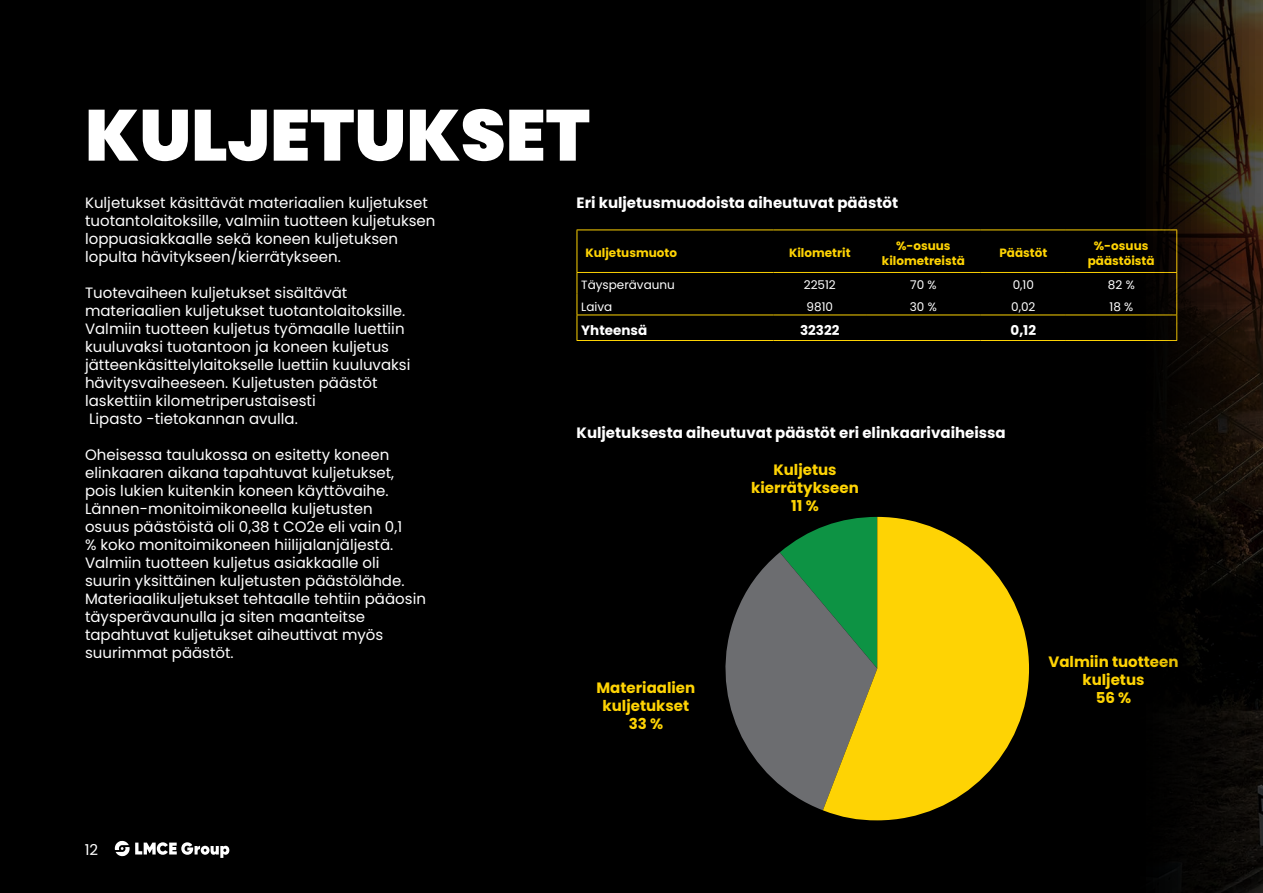
<style>
.page{position:relative;width:1263px;height:893px;background:#fff}
.page>*{position:absolute;margin:0;border:0;box-sizing:border-box;transform-origin:0 0}
.t1{font:900 72px "Poppins";color:#fff}
.t2{font:15px/18px "Poppins";color:#fff}
.t3{font:700 15px "Poppins";color:#fff}
.t4{font:700 15px/18px "Poppins";color:#fed304;text-align:center}
.t5{font:700 13.5px "Poppins";color:#fff}
.t6{font:700 12px/14.4px "Poppins";color:#fed304;text-align:center}
.t7{font:12px "Poppins";color:#fff}
</style>
<div class="page">
<div style="left:0;top:0;width:1094px;height:893px;background:#000"></div>
<hr style="left:577px;top:315px;width:197px;height:1px;background:#fed304">
<svg style="left:577px;top:273px;width:1px;height:67px"></svg>
<hr style="left:774px;top:315px;width:92px;height:1px;background:#fed304">
<hr style="left:866px;top:315px;width:115px;height:1px;background:#fed304">
<hr style="left:981px;top:315px;width:85px;height:1px;background:#fed304">
<hr style="left:1066px;top:315px;width:111px;height:1px;background:#fed304">
<hr style="left:577px;top:340px;width:197px;height:1px;background:#fed304">
<hr style="left:774px;top:340px;width:92px;height:1px;background:#fed304">
<hr style="left:866px;top:340px;width:115px;height:1px;background:#fed304">
<hr style="left:981px;top:340px;width:85px;height:1px;background:#fed304">
<hr style="left:1066px;top:340px;width:111px;height:1px;background:#fed304">
<hr style="left:577px;top:230px;width:197px;height:1px;background:#fed304">
<hr style="left:577px;top:230px;width:1px;height:42px;background:#fed304">
<hr style="left:774px;top:230px;width:92px;height:1px;background:#fed304">
<hr style="left:866px;top:230px;width:115px;height:1px;background:#fed304">
<hr style="left:981px;top:230px;width:85px;height:1px;background:#fed304">
<hr style="left:1066px;top:230px;width:111px;height:1px;background:#fed304">
<hr style="left:577px;top:272px;width:197px;height:1px;background:#fed304">
<hr style="left:774px;top:272px;width:92px;height:1px;background:#fed304">
<hr style="left:866px;top:272px;width:115px;height:1px;background:#fed304">
<hr style="left:981px;top:272px;width:85px;height:1px;background:#fed304">
<hr style="left:1066px;top:272px;width:111px;height:1px;background:#fed304">
<svg style="left:705px;top:517px;width:118px;height:293px;background:#39403e"></svg>
<svg style="left:823px;top:517px;width:206px;height:303px;background:#aea013"></svg>
<img style="left:1094px;top:0;width:169px;height:893px">
<svg style="left:115px;top:841px;width:114px;height:17px"></svg>
<p class="t1" style="left:85px;top:94px;width:506px">KULJETUKSET</p>
<p class="t2" style="left:85px;top:194px;width:352px">Kuljetukset käsittävät materiaalien kuljetukset tuotantolaitoksille, valmiin tuotteen kuljetuksen loppuasiakkaalle sekä koneen kuljetuksen lopulta hävitykseen/kierrätykseen.</p>
<p class="t2" style="left:85px;top:284px;width:327px">Tuotevaiheen kuljetukset sisältävät materiaalien kuljetukset tuotantolaitoksille.<br>Valmiin tuotteen kuljetus työmaalle luettiin kuuluvaksi tuotantoon ja koneen kuljetus jätteenkäsittelylaitokselle luettiin kuuluvaksi hävitysvaiheeseen. Kuljetusten päästöt laskettiin kilometriperustaisesti</p>
<p class="t2" style="left:89px;top:410px;width:210px">Lipasto -tietokannan avulla.</p>
<p class="t2" style="left:85px;top:446px;width:342px">Oheisessa taulukossa on esitetty koneen elinkaaren aikana tapahtuvat kuljetukset, pois lukien kuitenkin koneen käyttövaihe.<br>Lännen-monitoimikoneella kuljetusten<br>osuus päästöistä oli 0,38 t CO2e eli vain 0,1<br>% koko monitoimikoneen hiilijalanjäljestä.<br>Valmiin tuotteen kuljetus asiakkaalle oli suurin yksittäinen kuljetusten päästölähde.<br>Materiaalikuljetukset tehtaalle tehtiin pääosin täysperävaunulla ja siten maanteitse tapahtuvat kuljetukset aiheuttivat myös suurimmat päästöt.</p>
<p class="t3" style="left:577px;top:194px;width:323px">Eri kuljetusmuodoista aiheutuvat päästöt</p>
<p class="t6" style="left:585px;top:246px;width:93px">Kuljetusmuoto</p>
<p class="t6" style="left:789px;top:246px;width:63px">Kilometrit</p>
<p class="t6" style="left:882px;top:239px;width:84px">%-osuus kilometreistä</p>
<p class="t6" style="left:999px;top:246px;width:49px">Päästöt</p>
<p class="t6" style="left:1088px;top:239px;width:68px">%-osuus päästöistä</p>
<p class="t7" style="left:581px;top:278px;width:95px">Täysperävaunu</p>
<p class="t7" style="left:804px;top:278px;width:34px">22512</p>
<p class="t7" style="left:910px;top:278px;width:28px">70 %</p>
<p class="t7" style="left:1013px;top:278px;width:23px">0,10</p>
<p class="t7" style="left:1108px;top:278px;width:28px">82 %</p>
<p class="t7" style="left:581px;top:299px;width:33px">Laiva</p>
<p class="t7" style="left:806px;top:299px;width:28px">9810</p>
<p class="t7" style="left:910px;top:299px;width:28px">30 %</p>
<p class="t7" style="left:1011px;top:299px;width:26px">0,02</p>
<p class="t7" style="left:1109px;top:299px;width:25px">18 %</p>
<p class="t5" style="left:581px;top:322px;width:68px">Yhteensä</p>
<p class="t5" style="left:800px;top:322px;width:41px">32322</p>
<p class="t5" style="left:1010px;top:322px;width:27px">0,12</p>
<p class="t3" style="left:577px;top:424px;width:431px">Kuljetuksesta aiheutuvat päästöt eri elinkaarivaiheissa</p>
<p class="t4" style="left:751px;top:460px;width:109px">Kuljetus kierrätykseen</p>
<p class="t4" style="left:791px;top:496px;width:29px">11 %</p>
<p class="t4" style="left:1048px;top:653px;width:132px">Valmiin tuotteen</p>
<p class="t4" style="left:1082px;top:671px;width:64px">kuljetus<br>56 %</p>
<p class="t4" style="left:596px;top:679px;width:100px">Materiaalien</p>
<p class="t4" style="left:602px;top:697px;width:88px">kuljetukset<br>33 %</p>
<p class="t2" style="left:85px;top:841px;width:15px">12</p>
</div>
